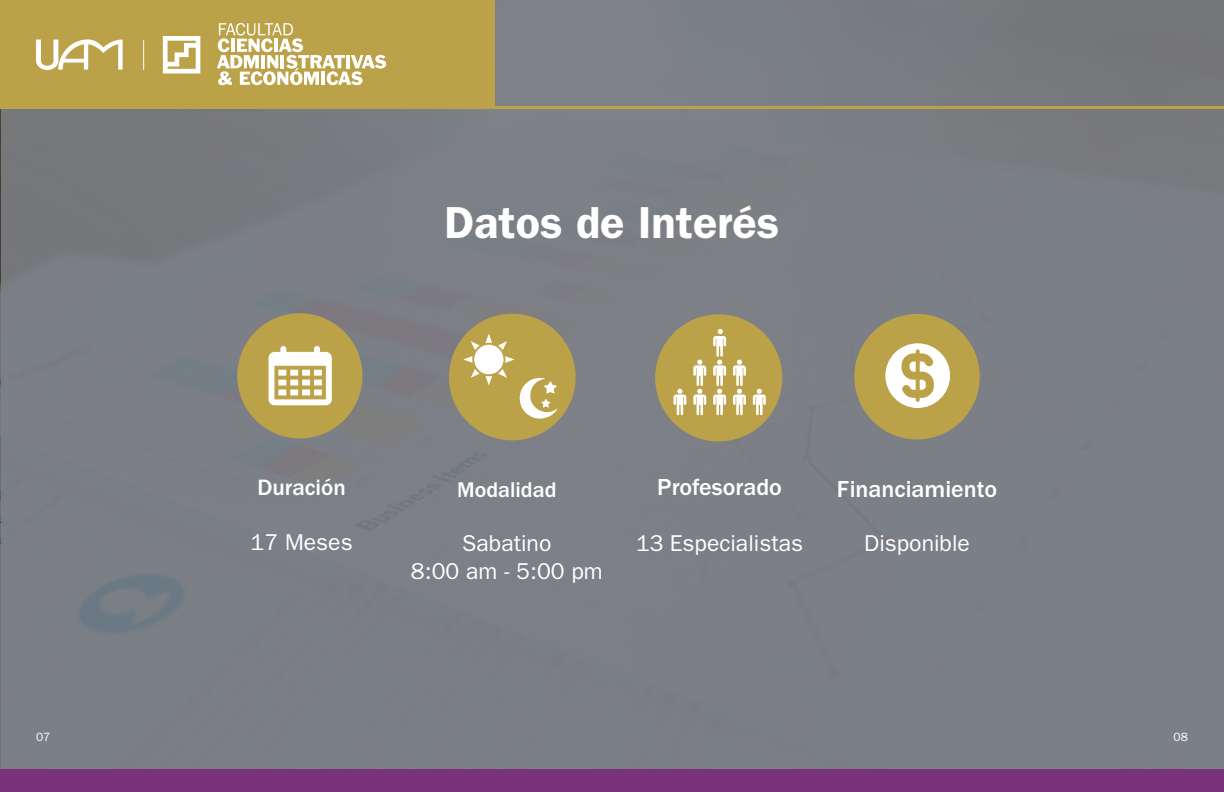
<style>
.page{position:relative;width:1224px;height:792px;background:#7b7f86}
.page>*{position:absolute;margin:0;border:0;box-sizing:border-box;transform-origin:0 0}
.t1{font:600 45px "ITC Franklin Gothic Std";color:#fff}
.t2{font:500 24px "ITC Franklin Gothic Std";color:#fff}
.t3{font:23px/27.6px "ITC Franklin Gothic Std";color:#fff;text-align:center}
.t4{font:500 23px "ITC Franklin Gothic Std";color:#fff}
.t5{font:500 22px "ITC Franklin Gothic Std";color:#fff}
.t6{font:12px "ITC Franklin Gothic Std";color:#fff}
</style>
<div class="page">
<div style="left:449px;top:314px;width:127px;height:126px;background:#bba249;border-radius:50%"></div>
<svg style="left:463px;top:334px;width:95px;height:85px"></svg>
<div style="left:237px;top:313px;width:125px;height:125px;background:#bba249;border-radius:50%"></div>
<svg style="left:269px;top:346px;width:63px;height:59px"></svg>
<div style="left:854px;top:314px;width:126px;height:125px;background:#bba249;border-radius:50%"></div>
<svg style="left:885px;top:343px;width:65px;height:65px"></svg>
<div style="left:655px;top:314px;width:127px;height:127px;background:#bba249;border-radius:50%"></div>
<svg style="left:673px;top:389px;width:13px;height:26px"></svg>
<svg style="left:753px;top:389px;width:13px;height:26px"></svg>
<svg style="left:693px;top:360px;width:13px;height:55px"></svg>
<svg style="left:733px;top:360px;width:13px;height:55px"></svg>
<svg style="left:713px;top:329px;width:13px;height:86px"></svg>
<div style="left:0;top:769px;width:1224px;height:23px;background:#7a337a"></div>
<hr style="left:0;top:106px;width:1224px;height:2px;background:#bba249">
<div style="left:0;top:0;width:494px;height:106px;background:#bba249"></div>
<svg style="left:163px;top:36px;width:37px;height:38px"></svg>
<svg style="left:217px;top:23px;width:169px;height:62px"></svg>
<svg style="left:36px;top:39px;width:87px;height:31px"></svg>
<hr style="left:143px;top:40px;width:1px;height:30px;background:#fff">
<p class="t6" style="left:36px;top:730px;width:16px">07</p>
<h1 class="t1" style="left:445px;top:196px;width:336px">Datos de Interés</h1>
<p class="t4" style="left:257px;top:474px;width:90px">Duración</p>
<p class="t3" style="left:251px;top:528px;width:104px">17 Meses</p>
<p class="t5" style="left:457px;top:478px;width:101px">Modalidad</p>
<p class="t3" style="left:411px;top:530px;width:193px">Sabatino<br>8:00 am - 5:00 pm</p>
<p class="t2" style="left:657px;top:474px;width:126px">Profesorado</p>
<p class="t3" style="left:636px;top:530px;width:169px">13 Especialistas</p>
<p class="t2" style="left:837px;top:476px;width:162px">Financiamiento</p>
<p class="t3" style="left:864px;top:529px;width:107px">Disponible</p>
<p class="t6" style="left:1174px;top:730px;width:16px">08</p>
</div>
